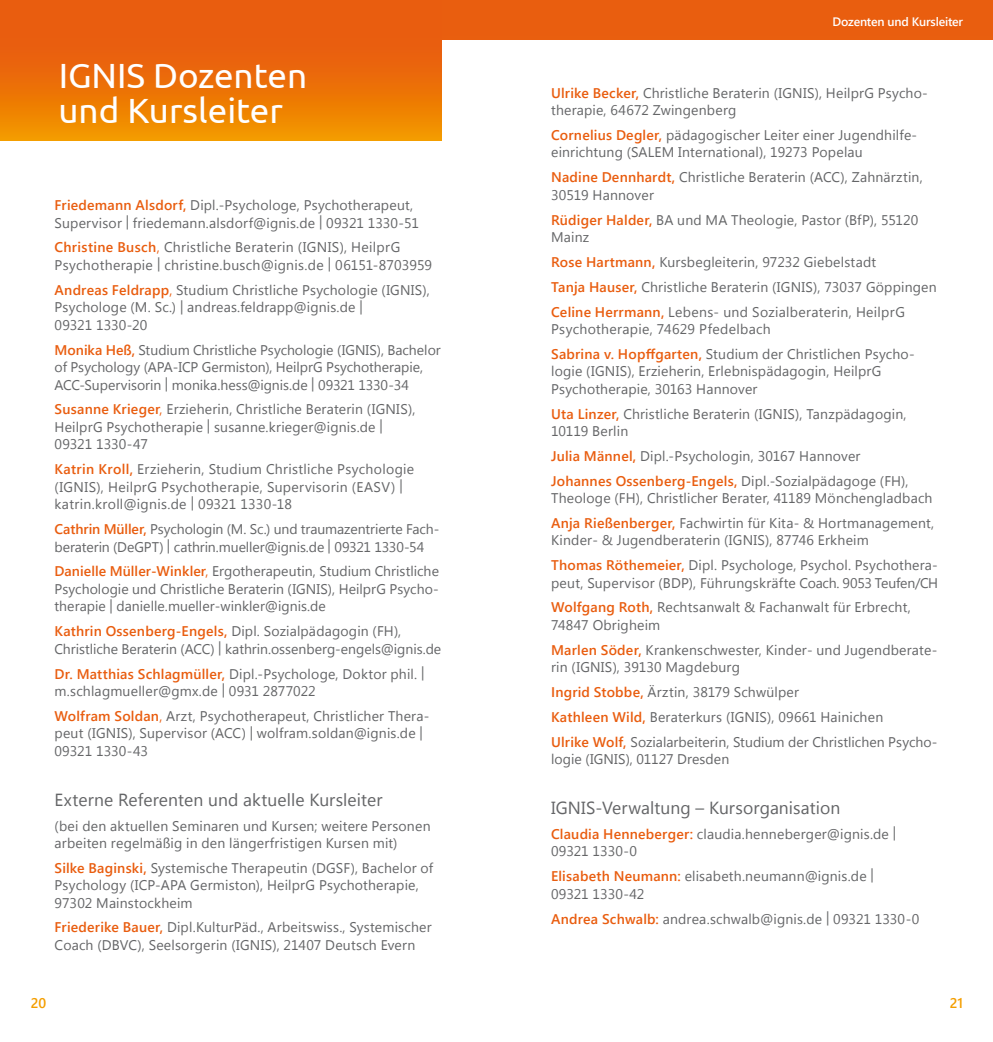
<style>
.page{position:relative;width:993px;height:1042px;background:#fff}
.page>*{position:absolute;margin:0;border:0;box-sizing:border-box;transform-origin:0 0}
.t1{font:35px/35px "Ubuntu";color:#fff}
.t2{font:17.5px "Segoe UI";letter-spacing:.005em;color:#646567}
.t3{font:14px/17.5px "Segoe UI";letter-spacing:.015em;color:#646567}
.t4{font:14px/17.5px "Segoe UI";letter-spacing:-.005em;color:#646567}
.t5{font:600 14px "Segoe UI";color:#f49e00}
.t6{font:600 12.25px "Segoe UI";letter-spacing:-.015em;color:#fff}
.s1{font-weight:600;color:#e95d0f}
.s2{color:#e95d0f}
</style>
<div class="page">
<div style="left:441px;top:0;width:551px;height:456px;background:#e95e0f"></div>
<div style="left:0;top:40px;width:992px;height:419px;background:#fff"></div>
<div style="left:0;top:0;width:441px;height:140px;background:linear-gradient(to bottom,#e74f13,#f18e00)"></div>
<h1 class="t1" style="left:58px;top:56px;width:250px">IGNIS Dozenten und Kursleiter</h1>
<p class="t3" style="left:55px;top:196px;width:365px"><span class="s1">Friedemann Alsdorf,</span> Dipl.-Psychologe, Psychotherapeut,<br>Supervisor | friedemann.alsdorf@ignis.de | 09321 1330-51</p>
<p class="t3" style="left:55px;top:238px;width:379px"><span class="s1">Christine Busch</span><span class="s2">,</span> Christliche Beraterin (IGNIS), HeilprG<br>Psychotherapie | christine.busch@ignis.de | 06151-8703959</p>
<p class="t3" style="left:55px;top:280px;width:377px"><span class="s1">Andreas Feldrapp</span><span class="s2">,</span> Studium Christliche Psychologie (IGNIS),<br>Psychologe (M. Sc.) | andreas.feldrapp@ignis.de |<br>09321 1330-20</p>
<p class="t3" style="left:55px;top:340px;width:387px"><span class="s1">Monika Heß,</span> Studium Christliche Psychologie (IGNIS), Bachelor of Psychology (APA-ICP Germiston), HeilprG Psychotherapie,<br>ACC-Supervisorin | monika.hess@ignis.de | 09321 1330-34</p>
<p class="t3" style="left:55px;top:400px;width:362px"><span class="s1">Susanne Krieger</span><span class="s2">,</span> Erzieherin, Christliche Beraterin (IGNIS),<br>HeilprG Psychotherapie | susanne.krieger@ignis.de |<br>09321 1330-47</p>
<p class="t3" style="left:55px;top:460px;width:361px"><span class="s1">Katrin Kroll,</span> Erzieherin, Studium Christliche Psychologie (IGNIS), HeilprG Psychotherapie, Supervisorin (EASV) | katrin.kroll@ignis.de | 09321 1330-18</p>
<p class="t4" style="left:55px;top:520px;width:384px"><span class="s1">Cathrin Müller,</span> Psychologin (M. Sc.) und traumazentrierte Fach&shy;beraterin (DeGPT) | cathrin.mueller@ignis.de | 09321 1330-54</p>
<p class="t3" style="left:54px;top:562px;width:386px;text-align:justify"><span class="s1">Danielle Müller-Winkler</span><span class="s2">,</span> Ergotherapeutin, Studium Christliche Psychologie und Christliche Beraterin (IGNIS), HeilprG Psycho&shy;therapie | danielle.mueller-winkler@ignis.de</p>
<p class="t3" style="left:54px;top:622px;width:388px"><span class="s1">Kathrin Ossenberg-Engels,</span> Dipl. Sozialpädagogin (FH),<br>Christliche Beraterin (ACC) | kathrin.ossenberg-engels@ignis.de</p>
<p class="t3" style="left:54px;top:664px;width:371px"><span class="s1">Dr. Matthias Schlagmüller,</span> Dipl.-Psychologe, Doktor phil. | m.schlagmueller@gmx.de | 0931 2877022</p>
<p class="t3" style="left:54px;top:706px;width:376px"><span class="s1">Wolfram Soldan</span><span class="s2">,</span> Arzt, Psychotherapeut, Christlicher Thera&shy;peut (IGNIS), Supervisor (ACC) | wolfram.soldan@ignis.de |<br>09321 1330-43</p>
<p class="t2" style="left:55px;top:787px;width:329px">Externe Referenten und aktuelle Kursleiter</p>
<p class="t3" style="left:55px;top:816px;width:377px">(bei den aktuellen Seminaren und Kursen; weitere Personen arbeiten regelmäßig in den längerfristigen Kursen mit)</p>
<p class="t3" style="left:55px;top:858px;width:380px"><span class="s1">Silke Baginski,</span> Systemische Therapeutin (DGSF), Bachelor of<br>Psychology (ICP-APA Germiston), HeilprG Psychotherapie,<br>97302 Mainstockheim</p>
<p class="t3" style="left:55px;top:918px;width:378px"><span class="s1">Friederike Bauer,</span> Dipl.KulturPäd., Arbeitswiss., Systemischer<br>Coach (DBVC), Seelsorgerin (IGNIS), 21407 Deutsch Evern</p>
<p class="t6" style="left:832px;top:12px;width:132px">Dozenten und Kursleiter</p>
<p class="t3" style="left:551px;top:83px;width:378px"><span class="s1">Ulrike Becker,</span> Christliche Beraterin (IGNIS), HeilprG Psycho&shy;therapie, 64672 Zwingenberg</p>
<p class="t3" style="left:551px;top:126px;width:365px"><span class="s1">Cornelius Degler,</span> pädagogischer Leiter einer Jugendhilfe‑ einrichtung (SALEM International), 19273 Popelau</p>
<p class="t3" style="left:551px;top:168px;width:373px"><span class="s1">Nadine Dennhardt,</span> Christliche Beraterin (ACC), Zahnärztin,<br>30519 Hannover</p>
<p class="t3" style="left:551px;top:210px;width:369px"><span class="s1">Rüdiger Halder,</span> BA und MA Theologie, Pastor (BfP), 55120<br>Mainz</p>
<p class="t3" style="left:551px;top:249px;width:387px;line-height:24.8px"><span class="s1">Rose Hartmann,</span> Kursbegleiterin, 97232 Giebelstadt<br><span class="s1">Tanja Hauser,</span> Christliche Beraterin (IGNIS), 73037 Göppingen<br><span class="s1">Celine Herrmann,</span> Lebens- und Sozialberaterin, HeilprG</p>
<p class="t3" style="left:551px;top:316px;width:365px;line-height:24.8px">Psychotherapie, 74629 Pfedelbach<br><span class="s1">Sabrina v. Hopffgarten,</span> Studium der Christlichen Psycho-</p>
<p class="t3" style="left:551px;top:362px;width:332px">logie (IGNIS), Erzieherin, Erlebnispädagogin, HeilprG<br>Psychotherapie, 30163 Hannover</p>
<p class="t3" style="left:551px;top:404px;width:357px"><span class="s1">Uta Linzer,</span> Christliche Beraterin (IGNIS), Tanzpädagogin,<br>10119 Berlin</p>
<p class="t3" style="left:551px;top:443px;width:359px;line-height:24.8px"><span class="s1">Julia Männel,</span> Dipl.-Psychologin, 30167 Hannover<br><span class="s1">Johannes Ossenberg-Engels,</span> Dipl.-Sozialpädagoge (FH),</p>
<p class="t3" style="left:551px;top:485px;width:384px;line-height:24.8px">Theologe (FH), Christlicher Berater, 41189 Mönchengladbach<br><span class="s1">Anja Rießenberger,</span> Fachwirtin für Kita- &amp; Hortmanagement,</p>
<p class="t3" style="left:551px;top:527px;width:388px;line-height:24.8px">Kinder- &amp; Jugendberaterin (IGNIS), 87746 Erkheim<br><span class="s1">Thomas Röthemeier,</span> Dipl. Psychologe, Psychol. Psychothera-</p>
<p class="t3" style="left:551px;top:569px;width:388px;line-height:24.8px">peut, Supervisor (BDP), Führungskräfte Coach. 9053 Teufen/CH<br><span class="s1">Wolfgang Roth,</span> Rechtsanwalt &amp; Fachanwalt für Erbrecht,</p>
<p class="t3" style="left:551px;top:612px;width:387px;line-height:24.8px">74847 Obrigheim<br><span class="s1">Marlen Söder,</span> Krankenschwester, Kinder- und Jugendberate-</p>
<p class="t3" style="left:551px;top:654px;width:386px;line-height:24.8px">rin (IGNIS), 39130 Magdeburg<br><span class="s1">Ingrid Stobbe,</span> Ärztin, 38179 Schwülper<br><span class="s1">Kathleen Wild,</span> Beraterkurs (IGNIS), 09661 Hainichen<br><span class="s1">Ulrike Wolf,</span> Sozialarbeiterin, Studium der Christlichen Psycho-</p>
<p class="t3" style="left:551px;top:750px;width:180px">logie (IGNIS), 01127 Dresden</p>
<p class="t2" style="left:551px;top:795px;width:290px">IGNIS-Verwaltung – Kursorganisation</p>
<p class="t3" style="left:551px;top:824px;width:346px"><span class="s1">Claudia Henneberger:</span> claudia.henneberger@ignis.de |<br>09321 1330-0</p>
<p class="t3" style="left:551px;top:867px;width:324px"><span class="s1">Elisabeth Neumann:</span> elisabeth.neumann@ignis.de |<br>09321 1330-42</p>
<p class="t3" style="left:551px;top:909px;width:369px"><span class="s1">Andrea Schwalb:</span> andrea.schwalb@ignis.de | 09321 1330-0</p>
<p class="t5" style="left:31px;top:991px;width:17px">20</p>
<p class="t5" style="left:949px;top:991px;width:15px">21</p>
</div>
